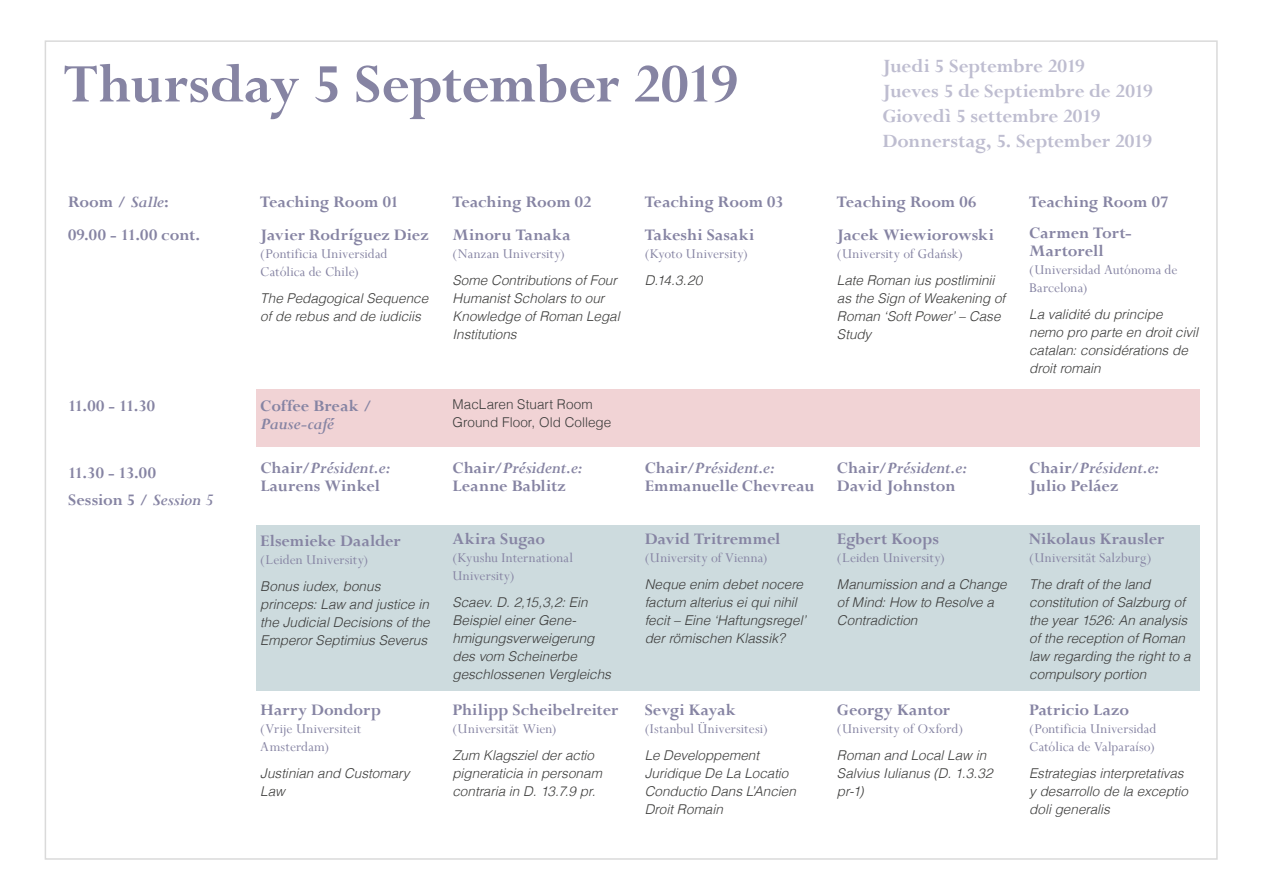
<style>
.page{position:relative;width:1263px;height:893px;background:#fff}
.page>*{position:absolute;margin:0;border:0;box-sizing:border-box;transform-origin:0 0}
.Cover_title{font:700 60px "Perpetua";letter-spacing:-.01em;color:#8684a3}
.Cover_sub_line{font:700 21px "Perpetua";letter-spacing:-.01em;color:#bebdd0}
.Body_copy_9pt{font:700 18px/18px "Perpetua";color:#8684a3}
.Author_Name_-_Conten{font:700 18px/18px "Perpetua";letter-spacing:.005em;color:#8684a3}
.Body_copy_9pt-2{font:15px/18px "Perpetua";letter-spacing:.01em;color:#8684a3}
.Author_Name_-_Conten-2{font:15px/18px "Perpetua";letter-spacing:.005em;color:#8684a3}
.Body_copy_9pt-3{font:italic 300 13.5px/18px "Helvetica";color:#3c3c3b}
.Body_copy_9pt-4{font:300 13.5px/18px "Helvetica";letter-spacing:.005em;color:#3c3c3b}
.s1{font-style:italic}
.s2{font-family:"Times New Roman";font-size:12.3px}
</style>
<div class="page">
<div style="left:256px;top:525px;width:943px;height:165px;background:#cddbde"></div>
<div style="left:256px;top:389px;width:943px;height:58px;background:#f1d3d5"></div>
<p class="Cover_title" style="left:64px;top:46px;width:676px">Thursday 5 September 2019</p>
<p class="Cover_sub_line" style="left:882px;top:52px;width:204px">Juedi 5 Septembre 2019</p>
<p class="Cover_sub_line" style="left:882px;top:78px;width:272px">Jueves 5 de Septiembre de 2019</p>
<p class="Cover_sub_line" style="left:882px;top:103px;width:219px">Giovedì 5 settembre 2019</p>
<p class="Cover_sub_line" style="left:882px;top:128px;width:271px">Donnerstag, 5. September 2019</p>
<p class="Body_copy_9pt" style="left:68px;top:193px;width:102px">Room / <span class="s1">Salle</span>:</p>
<p class="Body_copy_9pt" style="left:260px;top:193px;width:140px">Teaching Room 01</p>
<p class="Body_copy_9pt" style="left:452px;top:193px;width:140px">Teaching Room 02</p>
<p class="Body_copy_9pt" style="left:645px;top:193px;width:140px">Teaching Room 03</p>
<p class="Body_copy_9pt" style="left:837px;top:193px;width:141px">Teaching Room 06</p>
<p class="Body_copy_9pt" style="left:1029px;top:193px;width:141px">Teaching Room 07</p>
<p class="Body_copy_9pt" style="left:68px;top:225px;width:134px">09.00 - 11.00 cont.</p>
<p class="Body_copy_9pt" style="left:260px;top:225px;width:170px">Javier Rodríguez Diez</p>
<p class="Body_copy_9pt-2" style="left:260px;top:244px;width:129px">(Pontificia Universidad<br>Católica de Chile)</p>
<p class="Body_copy_9pt-3" style="left:260px;top:288px;width:169px">The Pedagogical Sequence of de rebus and de iudiciis</p>
<p class="Body_copy_9pt" style="left:452px;top:225px;width:120px">Minoru Tanaka</p>
<p class="Body_copy_9pt-2" style="left:452px;top:244px;width:114px">(Nanzan University)</p>
<p class="Body_copy_9pt-3" style="left:452px;top:270px;width:169px">Some Contributions of Four<br>Humanist Scholars to our<br>Knowledge of Roman Legal<br>Institutions</p>
<p class="Body_copy_9pt" style="left:645px;top:225px;width:111px">Takeshi Sasaki</p>
<p class="Body_copy_9pt-2" style="left:645px;top:244px;width:105px">(Kyoto University)</p>
<p class="Body_copy_9pt-3" style="left:645px;top:270px;width:59px">D.14.3.20</p>
<p class="Body_copy_9pt" style="left:837px;top:225px;width:158px">Jacek Wiewiorowski</p>
<p class="Body_copy_9pt-2" style="left:837px;top:244px;width:127px">(University of Gda<span class="s2">ń</span>sk)</p>
<p class="Body_copy_9pt-3" style="left:837px;top:270px;width:170px">Late Roman ius postliminii as the Sign of Weakening of<br>Roman ‘Soft Power’ – Case<br>Study</p>
<p class="Body_copy_9pt" style="left:68px;top:397px;width:89px">11.00 - 11.30</p>
<p class="Body_copy_9pt" style="left:260px;top:397px;width:114px">Coffee Break /<br><span class="s1">Pause-café</span></p>
<p class="Body_copy_9pt-4" style="left:452px;top:395px;width:160px">MacLaren Stuart Room<br>Ground Floor, Old College</p>
<p class="Body_copy_9pt" style="left:68px;top:463px;width:90px">11.30 - 13.00</p>
<p class="Body_copy_9pt" style="left:68px;top:490px;width:147px">Session 5 / <span class="s1">Session 5</span></p>
<p class="Body_copy_9pt" style="left:260px;top:458px;width:132px">Chair/<span class="s1">Président.e:<br></span>Laurens Winkel</p>
<p class="Body_copy_9pt" style="left:452px;top:458px;width:132px">Chair/<span class="s1">Président.e:<br></span>Leanne Bablitz</p>
<p class="Body_copy_9pt" style="left:645px;top:458px;width:171px">Chair/<span class="s1">Président.e:<br></span>Emmanuelle Chevreau</p>
<p class="Body_copy_9pt" style="left:837px;top:458px;width:132px">Chair/<span class="s1">Président.e:<br></span>David Johnston</p>
<p class="Body_copy_9pt" style="left:260px;top:531px;width:142px">Elsemieke Daalder</p>
<p class="Body_copy_9pt-2" style="left:260px;top:550px;width:109px">(Leiden University)</p>
<p class="Body_copy_9pt-3" style="left:260px;top:576px;width:171px">Bonus iudex, bonus princeps: Law and justice in the Judicial Decisions of the<br>Emperor Septimius Severus</p>
<p class="Body_copy_9pt" style="left:260px;top:701px;width:122px">Harry Dondorp</p>
<p class="Body_copy_9pt-2" style="left:260px;top:719px;width:102px">(Vrije Universiteit<br>Amsterdam)</p>
<p class="Body_copy_9pt-3" style="left:260px;top:763px;width:151px">Justinian and Customary<br>Law</p>
<p class="Body_copy_9pt" style="left:452px;top:530px;width:94px">Akira Sugao</p>
<p class="Body_copy_9pt-2" style="left:452px;top:549px;width:122px">(Kyushu International<br>University)</p>
<p class="Body_copy_9pt-3" style="left:452px;top:593px;width:160px">Scaev. D. 2,15,3,2: Ein<br>Beispiel einer Gene&shy;hmigungsverweigerung des vom Scheinerbe geschlossenen Vergleichs</p>
<p class="Body_copy_9pt" style="left:452px;top:701px;width:167px">Philipp Scheibelreiter</p>
<p class="Body_copy_9pt-2" style="left:452px;top:719px;width:106px">(Universität Wien)</p>
<p class="Body_copy_9pt-3" style="left:452px;top:745px;width:151px">Zum Klagsziel der actio pigneraticia in personam contraria in D. 13.7.9 pr.</p>
<p class="Body_copy_9pt" style="left:645px;top:530px;width:137px">David Tritremmel</p>
<p class="Body_copy_9pt-2" style="left:645px;top:549px;width:124px">(University of Vienna)</p>
<p class="Body_copy_9pt-3" style="left:645px;top:575px;width:162px">Neque enim debet nocere factum alterius ei qui nihil fecit – Eine ‘Haftungsregel’ der römischen Klassik?</p>
<p class="Body_copy_9pt" style="left:645px;top:701px;width:93px">Sevgi Kayak</p>
<p class="Body_copy_9pt-2" style="left:645px;top:719px;width:125px">(Istanbul Üniversitesi)</p>
<p class="Body_copy_9pt-3" style="left:645px;top:745px;width:153px">Le Developpement<br>Juridique De La Locatio<br>Conductio Dans L’Ancien<br>Droit Romain</p>
<p class="Body_copy_9pt" style="left:837px;top:530px;width:104px">Egbert Koops</p>
<p class="Body_copy_9pt-2" style="left:837px;top:549px;width:109px">(Leiden University)</p>
<p class="Body_copy_9pt-3" style="left:837px;top:575px;width:171px">Manumission and a Change of Mind: How to Resolve a<br>Contradiction</p>
<p class="Body_copy_9pt" style="left:837px;top:701px;width:115px">Georgy Kantor</p>
<p class="Body_copy_9pt-2" style="left:837px;top:719px;width:128px">(University of Oxford)</p>
<p class="Body_copy_9pt-3" style="left:837px;top:745px;width:157px">Roman and Local Law in<br>Salvius Iulianus (D. 1.3.32 pr-1)</p>
<p class="Author_Name_-_Conten" style="left:1029px;top:224px;width:104px">Carmen Tort-<br>Martorell</p>
<p class="Author_Name_-_Conten-2" style="left:1029px;top:260px;width:150px">(Universidad Autónoma de<br>Barcelona)</p>
<p class="Body_copy_9pt-3" style="left:1029px;top:305px;width:170px">La validité du principe nemo pro parte en droit civil catalan: considérations de droit romain</p>
<p class="Body_copy_9pt" style="left:1029px;top:458px;width:132px">Chair/<span class="s1">Président.e:<br></span>Julio Peláez</p>
<p class="Body_copy_9pt" style="left:1029px;top:530px;width:137px">Nikolaus Krausler</p>
<p class="Body_copy_9pt-2" style="left:1029px;top:549px;width:124px">(Universität Salzburg)</p>
<p class="Body_copy_9pt-3" style="left:1029px;top:575px;width:163px">The draft of the land constitution of Salzburg of the year 1526: An analysis of the reception of Roman law regarding the right to a compulsory portion</p>
<p class="Body_copy_9pt" style="left:1029px;top:701px;width:102px">Patricio Lazo</p>
<p class="Body_copy_9pt-2" style="left:1029px;top:719px;width:129px">(Pontificia Universidad<br>Católica de Valparaíso)</p>
<p class="Body_copy_9pt-3" style="left:1029px;top:763px;width:160px">Estrategias interpretativas y desarrollo de la exceptio doli generalis</p>
</div>
